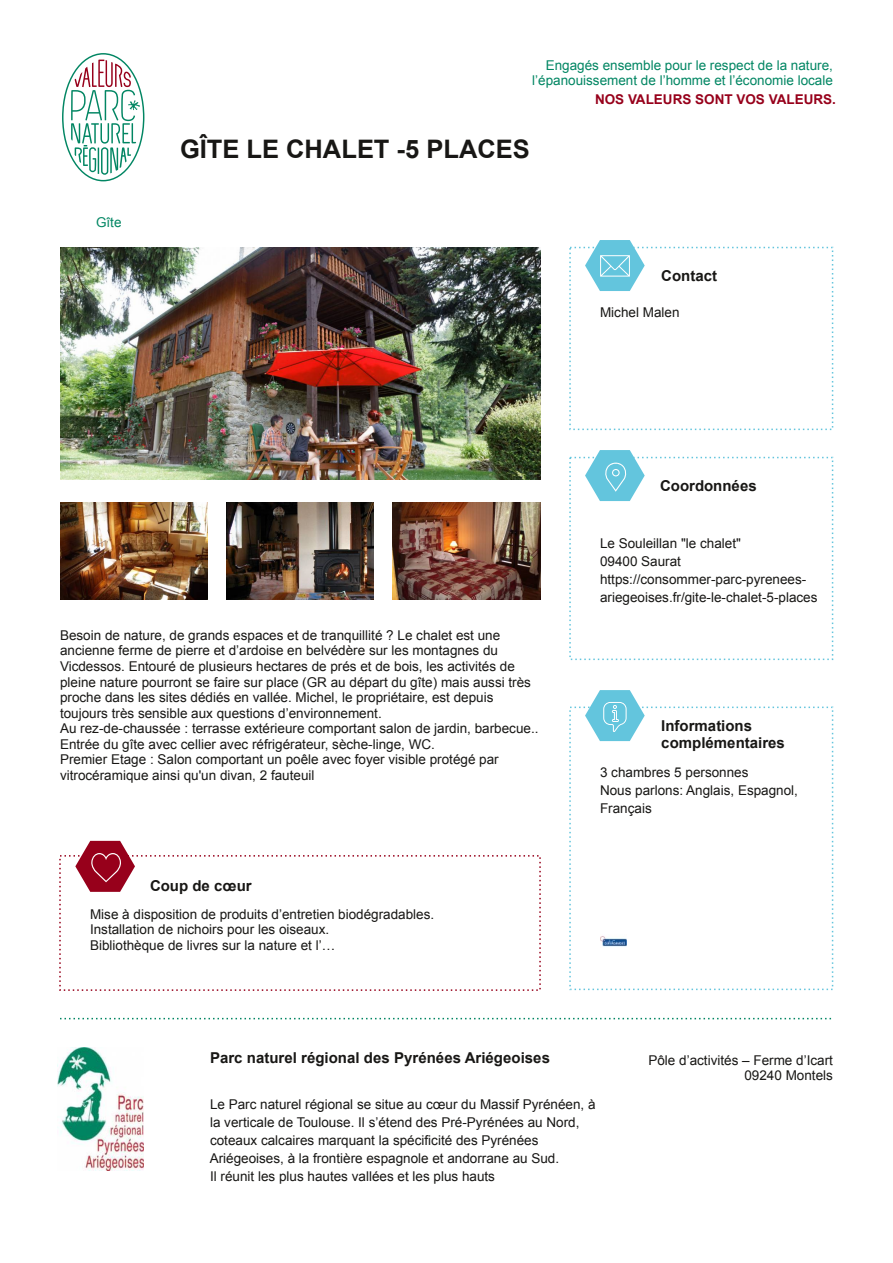
<style>
.page{position:relative;width:893px;height:1263px;background:#fff}
.page>*{position:absolute;margin:0;border:0;box-sizing:border-box;transform-origin:0 0}
.t1{font:700 25.5px "Arial";color:#181715}
.t2{font:700 15px/17.2px "Arial";color:#181715}
.t3{font:13.5px/15.5px "Arial";color:#181715}
.t4{font:13.5px/15.5px "Arial";color:#028663;text-align:right}
.t5{font:700 13.5px "Arial";color:#97001b}
</style>
<div class="page">
<img style="left:57px;top:1047px;width:87px;height:123px">
<svg style="left:60px;top:1018px;width:772px;height:1px"></svg>
<img style="left:600px;top:936px;width:26px;height:11px">
<svg style="left:585px;top:690px;width:60px;height:51px"></svg>
<svg style="left:585px;top:450px;width:60px;height:51px"></svg>
<svg style="left:585px;top:240px;width:60px;height:51px"></svg>
<svg style="left:75px;top:841px;width:60px;height:51px"></svg>
<img style="left:393px;top:502px;width:147px;height:98px">
<img style="left:226px;top:502px;width:148px;height:98px">
<img style="left:60px;top:502px;width:147px;height:98px">
<img style="left:60px;top:248px;width:480px;height:232px">
<svg style="left:62px;top:53px;width:83px;height:129px"></svg>
<p class="t4" style="left:532px;top:57px;width:302px">Engagés ensemble pour le respect de la nature, l’épanouissement de l’homme et l’économie locale</p>
<p class="t4" style="left:96px;top:215px;width:27px">Gîte</p>
<h1 class="t1" style="left:180px;top:135px;width:351px">GÎTE LE CHALET -5 PLACES</h1>
<p class="t5" style="left:595px;top:92px;width:242px">NOS VALEURS SONT VOS VALEURS.</p>
<p class="t2" style="left:661px;top:267px;width:57px">Contact</p>
<p class="t3" style="left:600px;top:305px;width:81px">Michel Malen</p>
<p class="t3" style="left:60px;top:627px;width:480px">Besoin de nature, de grands espaces et de tranquillité ? Le chalet est une ancienne ferme de pierre et d’ardoise en belvédère sur les montagnes du Vicdessos. Entouré de plusieurs hectares de prés et de bois, les activités de pleine nature pourront se faire sur place (GR au départ du gîte) mais aussi très proche dans les sites dédiés en vallée. Michel, le propriétaire, est depuis toujours très sensible aux questions d’environnement.<br>Au rez-de-chaussée : terrasse extérieure comportant salon de jardin, barbecue..<br>Entrée du gîte avec cellier avec réfrigérateur, sèche-linge, WC.<br>Premier Etage : Salon comportant un poêle avec foyer visible protégé par vitrocéramique ainsi qu'un divan, 2 fauteuil</p>
<p class="t2" style="left:150px;top:877px;width:103px">Coup de cœur</p>
<p class="t3" style="left:90px;top:906px;width:346px">Mise à disposition de produits d’entretien biodégradables.<br>Installation de nichoirs pour les oiseaux.<br>Bibliothèque de livres sur la nature et l’…</p>
<p class="t2" style="left:210px;top:1049px;width:341px">Parc naturel régional des Pyrénées Ariégeoises</p>
<p class="t2" style="left:660px;top:477px;width:98px">Coordonnées</p>
<p class="t3" style="left:600px;top:534px;width:219px;line-height:18px">Le Souleillan "le chalet"<br>09400 Saurat https://consommer-parc-pyrenees&shy;ariegeoises.fr/gite-le-chalet-5-places</p>
<p class="t2" style="left:661px;top:717px;width:125px">Informations complémentaires</p>
<p class="t3" style="left:600px;top:763px;width:199px;line-height:18px">3 chambres 5 personnes<br>Nous parlons: Anglais, Espagnol,<br>Français</p>
<p class="t3" style="left:648px;top:1052px;width:186px;text-align:right">Pôle d’activités – Ferme d’Icart<br>09240 Montels</p>
<p class="t3" style="left:210px;top:1095px;width:387px;line-height:18px">Le Parc naturel régional se situe au cœur du Massif Pyrénéen, à la verticale de Toulouse. Il s’étend des Pré-Pyrénées au Nord, coteaux calcaires marquant la spécificité des Pyrénées Ariégeoises, à la frontière espagnole et andorrane au Sud.<br>Il réunit les plus hautes vallées et les plus hauts</p>
</div>
